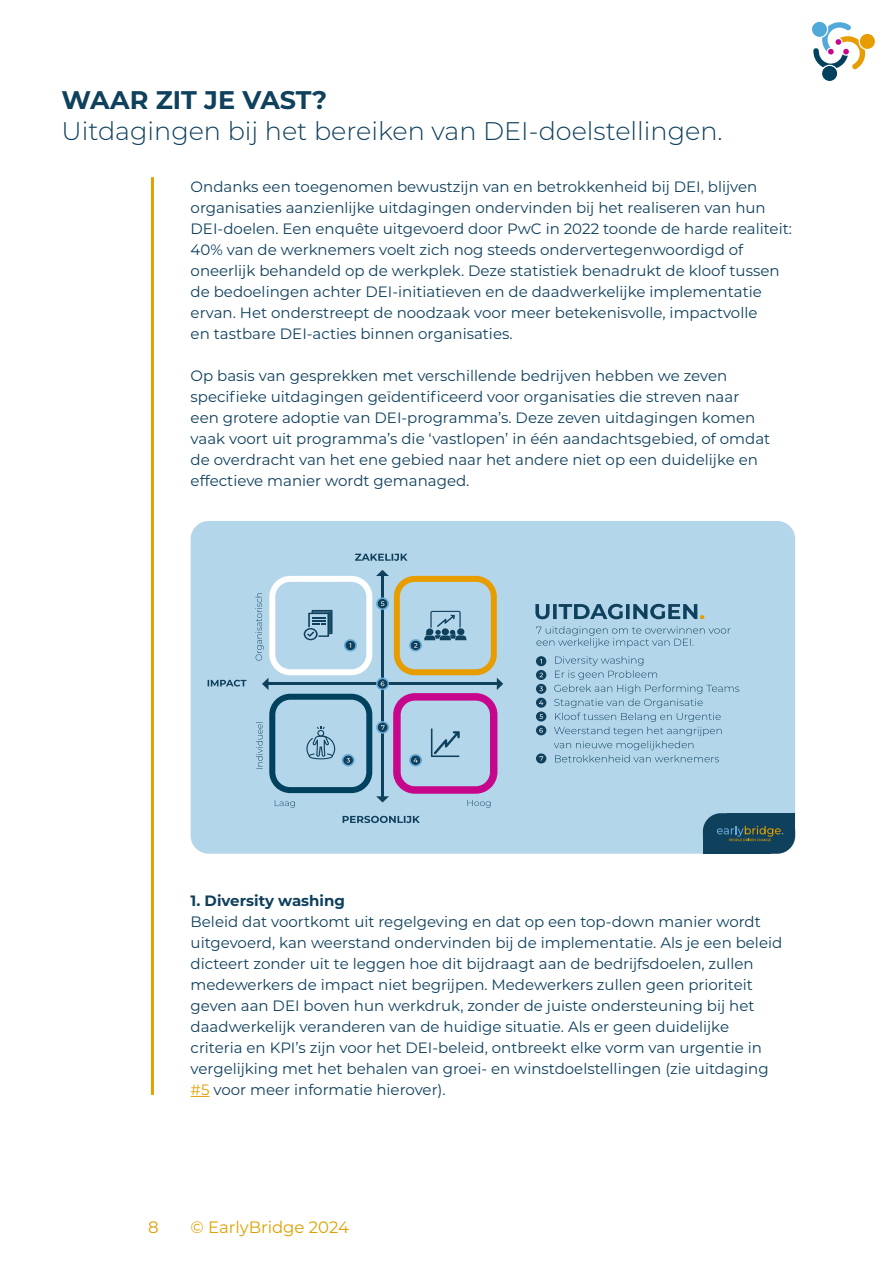
<style>
.page{position:relative;width:893px;height:1263px;background:#fff}
.page>*{position:absolute;margin:0;border:0;box-sizing:border-box;transform-origin:0 0}
.t1{font:300 25.5px "Montserrat";color:#0f405c}
.t2{font:700 25.5px "Montserrat";color:#0f405c}
.t3{font:16.5px "Montserrat";color:#dea100}
.t4{font:16.5px "Montserrat";color:#de9e00}
.t5{font:15px/21px "Montserrat";color:#0f405c}
.t6{font:700 15px "Montserrat";color:#0f405c}
.s1{color:#dea100}
</style>
<div class="page">
<svg style="left:191px;top:1096px;width:19px;height:1px"></svg>
<hr style="left:151px;top:177px;width:3px;height:918px;background:#dea100">
<div style="left:822px;top:66px;width:15px;height:15px;background:#00415e;border-radius:50%"></div>
<div style="left:860px;top:34px;width:15px;height:15px;background:#e79c00;border-radius:50%"></div>
<svg style="left:813px;top:22px;width:53px;height:47px"></svg>
<div style="left:191px;top:521px;width:604px;height:333px;background:#b4d6eb;border-radius:18px"></div>
<div style="left:269px;top:576px;width:103px;height:99px;border:6px solid #fff;border-radius:18px"></div>
<div style="left:394px;top:576px;width:103px;height:99px;border:6px solid #e79c00;border-radius:18px"></div>
<div style="left:269px;top:694px;width:103px;height:99px;border:6px solid #00415e;border-radius:18px"></div>
<div style="left:393px;top:693px;width:104px;height:101px;border:8px solid #c6078b;border-radius:18px"></div>
<svg style="left:208px;top:680px;width:38px;height:6px"></svg>
<svg style="left:424px;top:611px;width:42px;height:29px"></svg>
<svg style="left:431px;top:728px;width:29px;height:29px"></svg>
<div style="left:703px;top:813px;width:92px;height:41px;background:#0f405c;border-radius:18px"></div>
<div style="left:728px;top:813px;width:67px;height:22px;background:#0f405c"></div>
<div style="left:703px;top:836px;width:67px;height:18px;background:#0f405c"></div>
<svg style="left:306px;top:726px;width:30px;height:33px"></svg>
<svg style="left:304px;top:610px;width:29px;height:30px"></svg>
<svg style="left:535px;top:604px;width:169px;height:15px"></svg>
<svg style="left:536px;top:626px;width:194px;height:22px"></svg>
<svg style="left:554px;top:656px;width:185px;height:106px"></svg>
<svg style="left:536px;top:656px;width:10px;height:10px"></svg>
<svg style="left:536px;top:670px;width:10px;height:10px"></svg>
<svg style="left:539px;top:673px;width:4px;height:4px"></svg>
<div style="left:536px;top:684px;width:10px;height:10px;background:#0f405c;border-radius:50%"></div>
<svg style="left:539px;top:686px;width:4px;height:5px"></svg>
<div style="left:536px;top:698px;width:10px;height:10px;background:#0f405c;border-radius:50%"></div>
<svg style="left:539px;top:700px;width:4px;height:5px"></svg>
<div style="left:536px;top:711px;width:10px;height:10px;background:#0f405c;border-radius:50%"></div>
<svg style="left:539px;top:714px;width:4px;height:5px"></svg>
<div style="left:536px;top:725px;width:10px;height:10px;background:#0f405c;border-radius:50%"></div>
<svg style="left:539px;top:728px;width:4px;height:5px"></svg>
<svg style="left:536px;top:753px;width:10px;height:10px"></svg>
<svg style="left:540px;top:756px;width:3px;height:5px"></svg>
<hr style="left:268px;top:682px;width:229px;height:3px;background:#0f405c">
<svg style="left:262px;top:678px;width:6px;height:12px"></svg>
<svg style="left:497px;top:678px;width:6px;height:12px"></svg>
<hr style="left:381px;top:576px;width:3px;height:220px;background:#0f405c">
<svg style="left:376px;top:570px;width:13px;height:6px"></svg>
<svg style="left:376px;top:796px;width:13px;height:6px"></svg>
<svg style="left:377px;top:599px;width:11px;height:10px"></svg>
<div style="left:376px;top:597px;width:13px;height:13px;border:2px solid #66abd6;border-radius:50%"></div>
<svg style="left:345px;top:640px;width:11px;height:10px"></svg>
<svg style="left:410px;top:640px;width:11px;height:10px"></svg>
<svg style="left:377px;top:679px;width:11px;height:10px"></svg>
<svg style="left:381px;top:681px;width:3px;height:5px"></svg>
<div style="left:377px;top:722px;width:11px;height:10px;background:#0f405c;border-radius:50%"></div>
<svg style="left:381px;top:725px;width:4px;height:5px"></svg>
<svg style="left:343px;top:755px;width:10px;height:10px"></svg>
<svg style="left:346px;top:758px;width:4px;height:4px"></svg>
<div style="left:410px;top:755px;width:11px;height:10px;background:#0f405c;border-radius:50%"></div>
<svg style="left:413px;top:758px;width:5px;height:4px"></svg>
<div style="left:409px;top:639px;width:13px;height:13px;border:2px solid #66abd6;border-radius:50%"></div>
<div style="left:344px;top:639px;width:13px;height:13px;border:2px solid #66abd6;border-radius:50%"></div>
<div style="left:376px;top:678px;width:13px;height:12px;border:2px solid #66abd6;border-radius:50%"></div>
<div style="left:376px;top:721px;width:13px;height:13px;border:2px solid #66abd6;border-radius:50%"></div>
<div style="left:409px;top:754px;width:13px;height:12px;border:2px solid #66abd6;border-radius:50%"></div>
<div style="left:342px;top:754px;width:13px;height:12px;border:2px solid #66abd6;border-radius:50%"></div>
<svg style="left:343px;top:816px;width:77px;height:7px"></svg>
<svg style="left:355px;top:554px;width:53px;height:7px"></svg>
<svg style="left:468px;top:800px;width:22px;height:8px"></svg>
<svg style="left:275px;top:800px;width:20px;height:8px"></svg>
<svg style="left:256px;top:722px;width:7px;height:47px"></svg>
<svg style="left:255px;top:593px;width:9px;height:68px"></svg>
<svg style="left:717px;top:826px;width:66px;height:15px"></svg>
<h1 class="t2" style="left:61px;top:82px;width:267px">WAAR ZIT JE VAST?</h1>
<h1 class="t1" style="left:61px;top:114px;width:663px">Uitdagingen bij het bereiken van DEI-doelstellingen.</h1>
<p class="t5" style="left:191px;top:175px;width:603px">Ondanks een toegenomen bewustzijn van en betrokkenheid bij DEI, blijven organisaties aanzienlijke uitdagingen ondervinden bij het realiseren van hun DEI-doelen. Een enquête uitgevoerd door PwC in 2022 toonde de harde realiteit:<br>40% van de werknemers voelt zich nog steeds ondervertegenwoordigd of oneerlijk behandeld op de werkplek. Deze statistiek benadrukt de kloof tussen de bedoelingen achter DEI-initiatieven en de daadwerkelijke implementatie ervan. Het onderstreept de noodzaak voor meer betekenisvolle, impactvolle<br>en tastbare DEI-acties binnen organisaties.</p>
<p class="t5" style="left:191px;top:364px;width:581px">Op basis van gesprekken met verschillende bedrijven hebben we zeven specifieke uitdagingen geïdentificeerd voor organisaties die streven naar een grotere adoptie van DEI-programma’s. Deze zeven uitdagingen komen vaak voort uit programma’s die ‘vastlopen’ in één aandachtsgebied, of omdat de overdracht van het ene gebied naar het andere niet op een duidelijke en effectieve manier wordt gemanaged.</p>
<p class="t6" style="left:191px;top:890px;width:156px">1. Diversity washing</p>
<p class="t5" style="left:191px;top:910px;width:593px">Beleid dat voortkomt uit regelgeving en dat op een top-down manier wordt uitgevoerd, kan weerstand ondervinden bij de implementatie. Als je een beleid dicteert zonder uit te leggen hoe dit bijdraagt aan de bedrijfsdoelen, zullen medewerkers de impact niet begrijpen. Medewerkers zullen geen prioriteit geven aan DEI boven hun werkdruk, zonder de juiste ondersteuning bij het daadwerkelijk veranderen van de huidige situatie. Als er geen duidelijke criteria en KPI’s zijn voor het DEI-beleid, ontbreekt elke vorm van urgentie in vergelijking met het behalen van groei- en winstdoelstellingen (zie uitdaging <span class="s1">#5</span> voor meer informatie hierover).</p>
<p class="t4" style="left:148px;top:1216px;width:12px">8</p>
<p class="t3" style="left:191px;top:1216px;width:160px">© EarlyBridge 2024</p>
</div>
